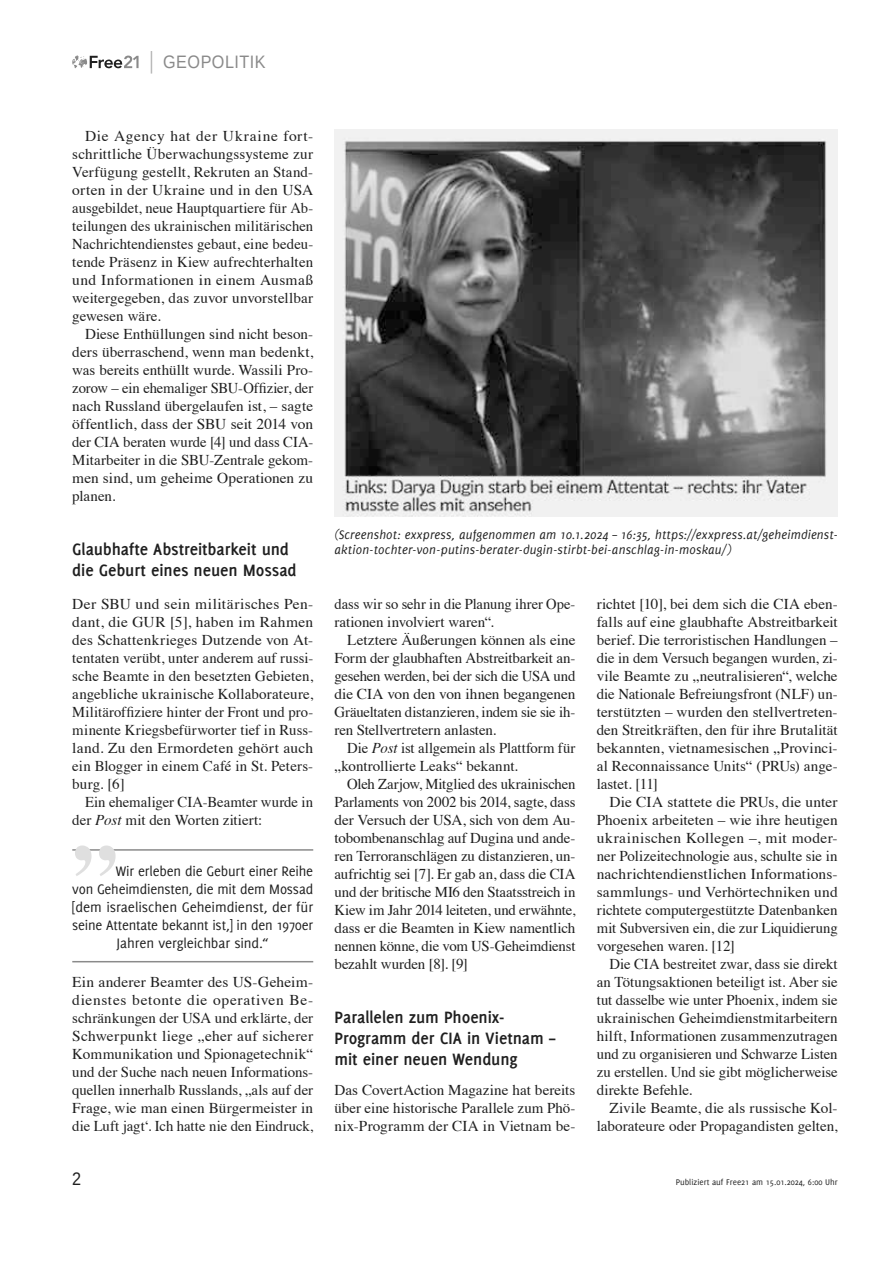
<style>
.page{position:relative;width:893px;height:1263px;background:#fff}
.page>*{position:absolute;margin:0;border:0;box-sizing:border-box;transform-origin:0 0}
.t1{font:700 91.5px "Times";color:#dfdfdf}
.t2{font:700 18px/21px "Delicious";letter-spacing:-.005em;color:#1f1f1f}
.t3{font:18px "Liberation Sans";letter-spacing:.03em;color:#8a8a8a;scale:.9 1}
.t4{font:18px "Liberation Sans";color:#1f1f1f;scale:.9 1}
.t5{font:15px/18px "Times";color:#1f1f1f;text-align:justify}
.t6{font:15px "Delicious";letter-spacing:-.01em;color:#1f1f1f}
.t7{font:italic 13.5px/15px "Delicious";letter-spacing:.015em;color:#1f1f1f}
.t8{font:9px "Delicious";color:#1f1f1f}
.s1{font-style:italic}
</style>
<div class="page">
<svg style="left:72px;top:55px;width:67px;height:13px"></svg>
<svg style="left:151px;top:51px;width:1px;height:23px"></svg>
<hr style="left:72px;top:849px;width:241px;height:2px;background:#8a8a8a">
<hr style="left:72px;top:961px;width:241px;height:1px;background:#8a8a8a">
<img style="left:334px;top:130px;width:504px;height:386px">
<p class="t3" style="left:163px;top:51px;width:115px">GEOPOLITIK</p>
<p class="t5" style="left:72px;top:126px;width:242px;text-indent:13px">Die Agency hat der Ukraine fort&shy;schrittliche Überwachungssysteme zur Verfügung gestellt, Rekruten an Stand&shy;orten in der Ukraine und in den USA ausgebildet, neue Hauptquartiere für Ab&shy;teilungen des ukrainischen militärischen Nachrichtendienstes gebaut, eine bedeu&shy;tende Präsenz in Kiew aufrechterhalten und Informationen in einem Ausmaß weitergegeben, das zuvor unvorstellbar gewesen wäre.</p>
<p class="t5" style="left:72px;top:324px;width:242px;text-indent:13px">Diese Enthüllungen sind nicht beson&shy;ders überraschend, wenn man bedenkt, was bereits enthüllt wurde. Wassili Pro&shy;zorow – ein ehemaliger SBU-Offizier, der nach Russland übergelaufen ist, – sagte öffentlich, dass der SBU seit 2014 von der CIA beraten wurde [4] und dass CIA-Mitarbeiter in die SBU-Zentrale gekom&shy;men sind, um geheime Operationen zu planen.</p>
<p class="t2" style="left:72px;top:539px;width:226px">Glaubhafte Abstreitbarkeit und die Geburt eines neuen Mossad</p>
<p class="t5" style="left:72px;top:594px;width:242px">Der SBU und sein militärisches Pen&shy;dant, die GUR [5], haben im Rahmen des Schattenkrieges Dutzende von At&shy;tentaten verübt, unter anderem auf russi&shy;sche Beamte in den besetzten Gebieten, angebliche ukrainische Kollaborateure, Militäroffiziere hinter der Front und pro&shy;minente Kriegsbefürworter tief in Russ&shy;land. Zu den Ermordeten gehört auch ein Blogger in einem Café in St. Peters&shy;burg. [6]</p>
<p class="t5" style="left:72px;top:792px;width:242px;text-indent:13px">Ein ehemaliger CIA-Beamter wurde in der <span class="s1">Post</span> mit den Worten zitiert:</p>
<h1 class="t1" style="left:72px;top:741px;width:46px">„</h1>
<p class="t6" style="left:116px;top:863px;width:199px">Wir erleben die Geburt einer Reihe</p>
<p class="t6" style="left:72px;top:881px;width:242px">von Geheimdiensten, die mit dem Mossad</p>
<p class="t6" style="left:72px;top:899px;width:242px">[dem israelischen Geheimdienst, der für</p>
<p class="t6" style="left:72px;top:917px;width:242px">seine Attentate bekannt ist,] in den 1970er</p>
<p class="t6" style="left:117px;top:935px;width:154px">Jahren vergleichbar sind.“</p>
<p class="t5" style="left:72px;top:972px;width:242px">Ein anderer Beamter des US-Geheim&shy;dienstes betonte die operativen Be&shy;schränkungen der USA und erklärte, der Schwerpunkt liege „eher auf sicherer Kommunikation und Spionagetechnik“ und der Suche nach neuen Informations&shy;quellen innerhalb Russlands, „als auf der Frage, wie man einen Bürgermeister in die Luft jagt‘. Ich hatte nie den Eindruck,</p>
<p class="t7" style="left:334px;top:527px;width:505px">(Screenshot: exxpress, aufgenommen am 10.1.2024 – 16:35, https://exxpress.at/geheimdienst&shy;aktion-tochter-von-putins-berater-dugin-stirbt-bei-anschlag-in-moskau/)</p>
<p class="t5" style="left:334px;top:594px;width:242px">dass wir so sehr in die Planung ihrer Ope&shy;rationen involviert waren“.</p>
<p class="t5" style="left:334px;top:630px;width:242px;text-indent:13px">Letztere Äußerungen können als eine Form der glaubhaften Abstreitbarkeit an&shy;gesehen werden, bei der sich die USA und die CIA von den von ihnen begangenen Gräueltaten distanzieren, indem sie sie ih&shy;ren Stellvertretern anlasten.</p>
<p class="t5" style="left:334px;top:738px;width:242px;text-indent:13px">Die <span class="s1">Post</span> ist allgemein als Plattform für „kontrollierte Leaks“ bekannt.</p>
<p class="t5" style="left:334px;top:774px;width:242px;text-indent:13px">Oleh Zarjow, Mitglied des ukrainischen Parlaments von 2002 bis 2014, sagte, dass der Versuch der USA, sich von dem Au&shy;tobombenanschlag auf Dugina und ande&shy;ren Terroranschlägen zu distanzieren, un&shy;aufrichtig sei [7]. Er gab an, dass die CIA und der britische MI6 den Staatsstreich in Kiew im Jahr 2014 leiteten, und erwähnte, dass er die Beamten in Kiew namentlich nennen könne, die vom US-Geheimdienst bezahlt wurden [8]. [9]</p>
<p class="t2" style="left:334px;top:1007px;width:222px">Parallelen zum Phoenix-<br>Programm der CIA in Vietnam – mit einer neuen Wendung</p>
<p class="t5" style="left:334px;top:1080px;width:242px">Das CovertAction Magazine hat bereits über eine historische Parallele zum Phö&shy;nix-Programm der CIA in Vietnam be-</p>
<p class="t5" style="left:597px;top:594px;width:242px">richtet [10], bei dem sich die CIA eben&shy;falls auf eine glaubhafte Abstreitbarkeit berief. Die terroristischen Handlungen – die in dem Versuch begangen wurden, zi&shy;vile Beamte zu „neutralisieren“, welche die Nationale Befreiungsfront (NLF) un&shy;terstützten – wurden den stellvertreten&shy;den Streitkräften, den für ihre Brutalität bekannten, vietnamesischen „Provinci&shy;al Reconnaissance Units“ (PRUs) ange&shy;lastet. [11]</p>
<p class="t5" style="left:597px;top:792px;width:242px;text-indent:13px">Die CIA stattete die PRUs, die unter Phoenix arbeiteten – wie ihre heutigen ukrainischen Kollegen –, mit moder&shy;ner Polizeitechnologie aus, schulte sie in nachrichtendienstlichen Informations&shy;sammlungs- und Verhörtechniken und richtete computergestützte Datenbanken mit Subversiven ein, die zur Liquidierung vorgesehen waren. [12]</p>
<p class="t5" style="left:597px;top:954px;width:242px;text-indent:13px">Die CIA bestreitet zwar, dass sie direkt an Tötungsaktionen beteiligt ist. Aber sie tut dasselbe wie unter Phoenix, indem sie ukrainischen Geheimdienstmitarbeitern hilft, Informationen zusammenzutragen und zu organisieren und Schwarze Listen zu erstellen. Und sie gibt möglicherweise direkte Befehle.</p>
<p class="t5" style="left:597px;top:1098px;width:242px;text-align:right">Zivile Beamte, die als russische Kol&shy;laborateure oder Propagandisten gelten,</p>
<p class="t4" style="left:72px;top:1168px;width:12px">2</p>
<p class="t8" style="left:676px;top:1177px;width:163px">Publiziert auf Free21 am 15.01.2024, 6:00 Uhr</p>
</div>
